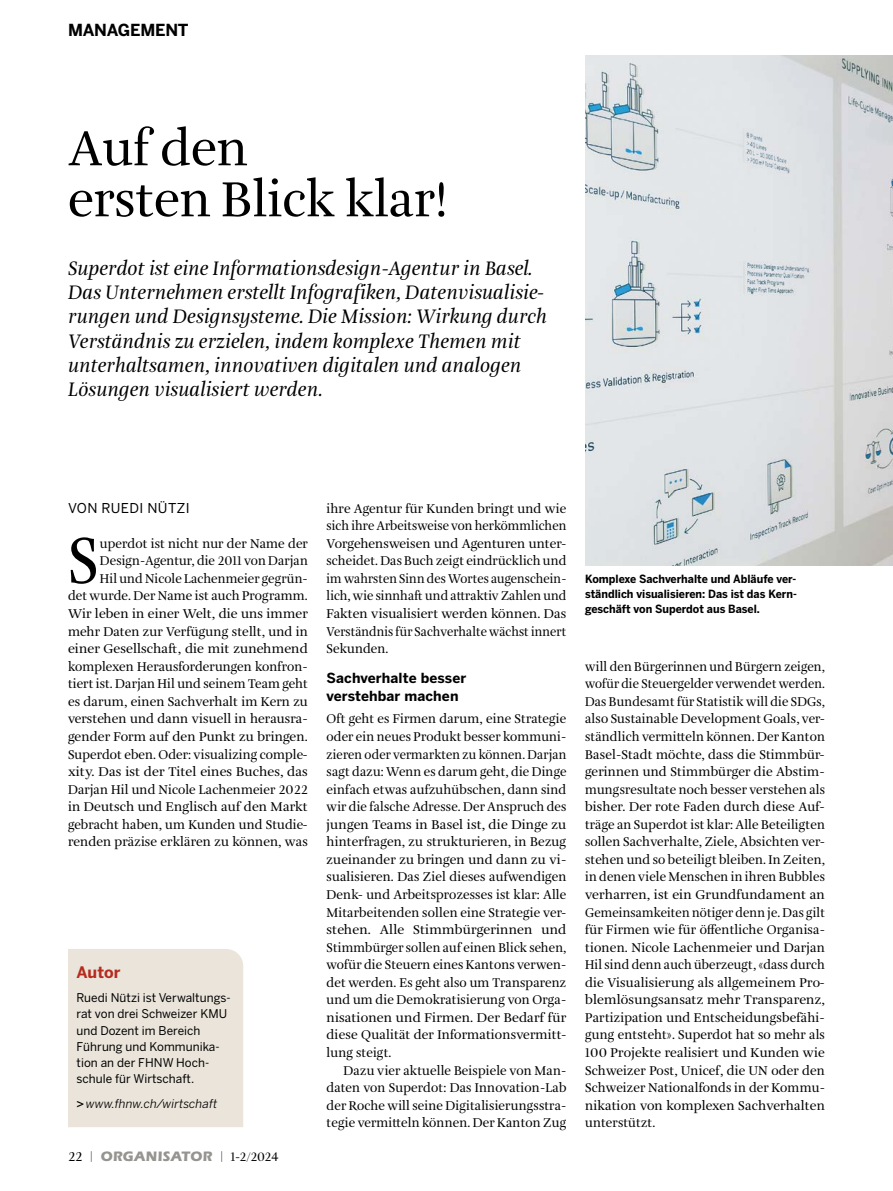
<style>
.page{position:relative;width:893px;height:1191px;background:#fff}
.page>*{position:absolute;margin:0;border:0;box-sizing:border-box;transform-origin:0 0}
.t1{font:67.5px "Amalia Pro";color:#000;scale:.9 1}
.t2{font:51px/51px "Amalia Pro";color:#000}
.t3{font:italic 20.25px/24.3px "Amalia Pro";letter-spacing:.01em;color:#000}
.t4{font:700 16.5px "Benton Sans";letter-spacing:-.015em;color:#000}
.t5{font:700 15.75px "Benton Sans";color:#b52c1f}
.t6{font:700 13.8px/17.5px "Benton Sans";letter-spacing:.01em;color:#000}
.t7{font:13.5px "Eras Bold ITC";letter-spacing:.02em;color:#959490}
.t8{font:13.5px "Benton Sans";letter-spacing:.03em;color:#000}
.t9{font:13.2px/17.5px "Amalia Pro";letter-spacing:.01em;color:#000;text-align:justify}
.t10{font:13.2px/17.5px "Amalia Pro";letter-spacing:.01em;color:#000;scale:.96 1}
.t11{font:12px/16.2px "Benton Sans";letter-spacing:.005em;color:#000}
.t12{font:italic 12px "Benton Sans";letter-spacing:.005em;color:#000}
.t13{font:700 11.25px/15px "Benton Sans";color:#000;text-align:justify;scale:.95 1}
.s1{font-weight:500;font-style:normal}
.s2{font-family:"Amalia Pro";color:#000}
.s3{font-family:"Amalia Pro";font-size:12.75px;color:#000}
</style>
<div class="page">
<div style="left:68px;top:949px;width:175px;height:178px;background:#eae4da"></div>
<img style="left:585px;top:55px;width:308px;height:510px">
<p class="t4" style="left:68px;top:21px;width:122px">MANAGEMENT</p>
<h2 class="t2" style="left:68px;top:125px;width:381px">Auf den<br>ersten Blick klar!</h2>
<p class="t3" style="left:68px;top:256px;width:480px">Superdot ist eine Informationsdesign-Agentur in Basel.<br>Das Unternehmen erstellt Infografiken, Datenvisualisie&shy;rungen und Designsysteme. Die Mission: Wirkung durch Verständnis zu erzielen, indem komplexe Themen mit unterhaltsamen, innovativen digitalen und analogen Lösungen visualisiert werden.</p>
<p class="t8" style="left:68px;top:500px;width:123px">VON RUEDI NÜTZI</p>
<h1 class="t1" style="left:68px;top:519px;width:36px">S</h1>
<p class="t9" style="left:68px;top:535px;width:241px;text-align:right">uperdot ist nicht nur der Name der Design-Agentur, die 2011 von Darjan<br>Hil und Nicole Lachenmeier gegrün-<br>det wurde. Der Name ist auch Programm.<br>Wir leben in einer Welt, die uns immer mehr Daten zur Verfügung stellt, und in einer Gesellschaft, die mit zunehmend komplexen Herausforderungen konfron&shy;tiert ist. Darjan Hil und seinem Team geht es darum, einen Sachverhalt im Kern zu verstehen und dann visuell in herausra&shy;gender Form auf den Punkt zu bringen.<br>Superdot eben. Oder: visualizing comple&shy;xity. Das ist der Titel eines Buches, das Darjan Hil und Nicole Lachenmeier 2022 in Deutsch und Englisch auf den Markt gebracht haben, um Kunden und Studie&shy;renden präzise erklären zu können, was</p>
<p class="t5" style="left:77px;top:962px;width:45px">Autor</p>
<p class="t11" style="left:77px;top:990px;width:156px">Ruedi Nützi ist Verwaltungs&shy;rat von drei Schweizer KMU und Dozent im Bereich<br>Führung und Kommunika&shy;tion an der FHNW Hoch&shy;schule für Wirtschaft.</p>
<p class="t12" style="left:77px;top:1096px;width:142px"><span class="s1">&gt;</span>www.fhnw.ch/wirtschaft</p>
<p class="t7" style="left:68px;top:1148px;width:213px"><span class="s2">22</span> <span class="s3">|</span> ORGANISATOR <span class="s3">| 1-2/2024</span></p>
<p class="t9" style="left:327px;top:500px;width:241px">ihre Agentur für Kunden bringt und wie sich ihre Arbeitsweise von herkömmlichen Vorgehensweisen und Agenturen unter&shy;scheidet. Das Buch zeigt eindrücklich und im wahrsten Sinn des Wortes augenschein&shy;lich, wie sinnhaft und attraktiv Zahlen und Fakten visualisiert werden können. Das Verständnis für Sachverhalte wächst innert Sekunden.</p>
<p class="t6" style="left:327px;top:670px;width:141px">Sachverhalte besser verstehbar machen</p>
<p class="t9" style="left:327px;top:710px;width:241px;text-align:left">Oft geht es Firmen darum, eine Strategie oder ein neues Produkt besser kommuni&shy;zieren oder vermarkten zu können. Darjan sagt dazu: Wenn es darum geht, die Dinge einfach etwas aufzuhübschen, dann sind wir die falsche Adresse. Der Anspruch des jungen Teams in Basel ist, die Dinge zu hinterfragen, zu strukturieren, in Bezug zueinander zu bringen und dann zu vi&shy;sualisieren. Das Ziel dieses aufwendigen Denk- und Arbeitsprozesses ist klar: Alle Mitarbeitenden sollen eine Strategie ver&shy;stehen. Alle Stimmbürgerinnen und Stimmbürger sollen auf einen Blick sehen, wofür die Steuern eines Kantons verwen&shy;det werden. Es geht also um Transparenz und um die Demokratisierung von Orga&shy;nisationen und Firmen. Der Bedarf für diese Qualität der Informationsvermitt&shy;lung steigt.</p>
<p class="t9" style="left:327px;top:1061px;width:241px;text-indent:17px">Dazu vier aktuelle Beispiele von Man&shy;daten von Superdot: Das Innovation-Lab der Roche will seine Digitalisierungsstra&shy;tegie vermitteln können. Der Kanton Zug</p>
<p class="t13" style="left:585px;top:571px;width:224px">Komplexe Sachverhalte und Abläufe ver&shy;ständlich visualisieren: Das ist das Kern&shy;geschäft von Superdot aus Basel.</p>
<p class="t10" style="left:585px;top:658px;width:251px">will den Bürgerinnen und Bürgern zeigen, wofür die Steuergelder verwendet werden.<br>Das Bundesamt für Statistik will die SDGs, also Sustainable Development Goals, ver&shy;ständlich vermitteln können. Der Kanton Basel-Stadt möchte, dass die Stimmbür&shy;gerinnen und Stimmbürger die Abstim&shy;mungsresultate noch besser verstehen als bisher. Der rote Faden durch diese Auf&shy;träge an Superdot ist klar: Alle Beteiligten sollen Sachverhalte, Ziele, Absichten ver&shy;stehen und so beteiligt bleiben. In Zeiten, in denen viele Menschen in ihren Bubbles verharren, ist ein Grundfundament an Gemeinsamkeiten nötiger denn je. Das gilt für Firmen wie für öffentliche Organisa&shy;tionen. Nicole Lachenmeier und Darjan Hil sind denn auch überzeugt, «dass durch die Visualisierung als allgemeinem Pro&shy;blemlösungsansatz mehr Transparenz, Partizipation und Entscheidungsbefähi&shy;gung entsteht». Superdot hat so mehr als 100 Projekte realisiert und Kunden wie Schweizer Post, Unicef, die UN oder den Schweizer Nationalfonds in der Kommu&shy;nikation von komplexen Sachverhalten unterstützt.</p>
</div>
